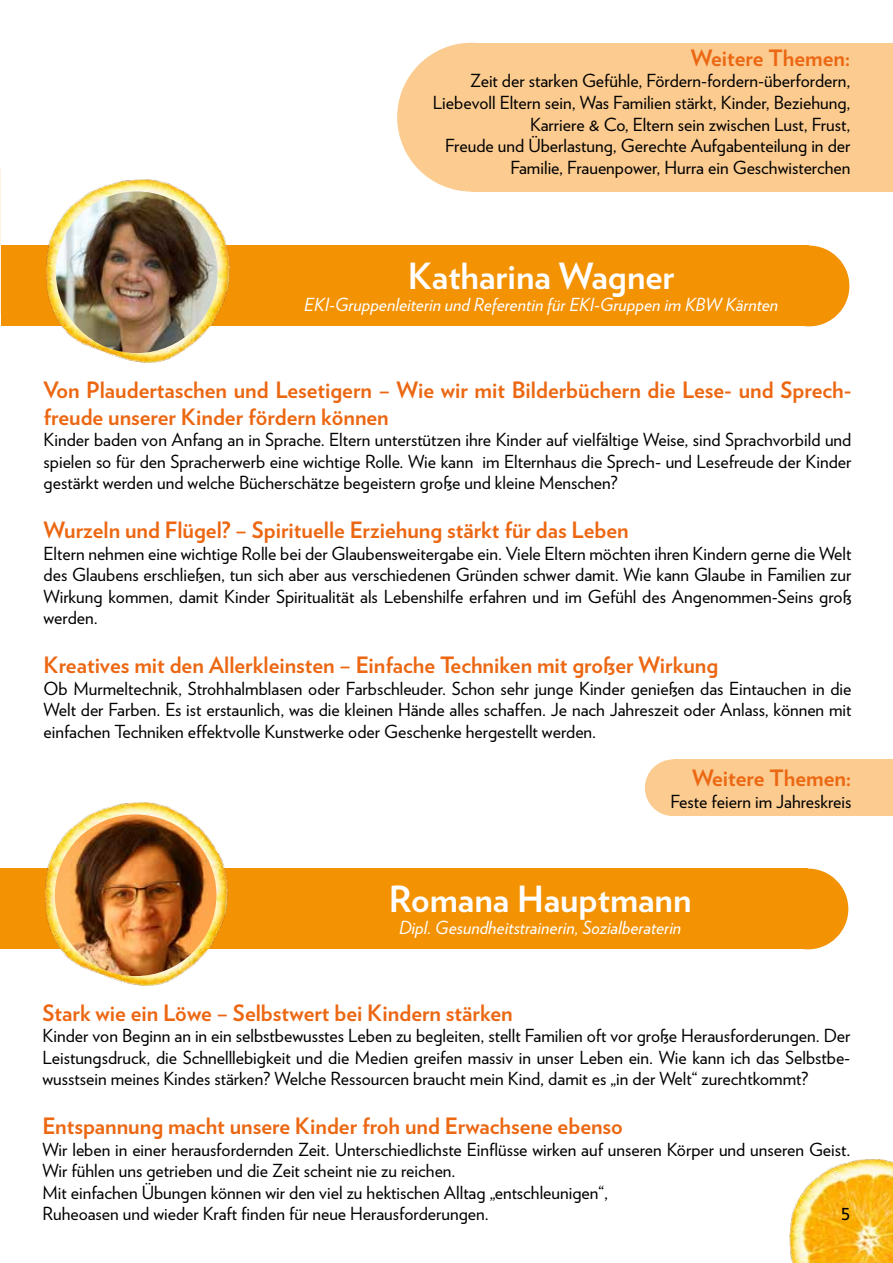
<style>
.page{position:relative;width:893px;height:1263px;background:#fff}
.page>*{position:absolute;margin:0;border:0;box-sizing:border-box;transform-origin:0 0}
.t1{font:700 36px "Verlag";color:#fff}
.t2{font:700 22.5px/27px "Verlag";color:#ec6712}
.t3{font:21px "Verlag";color:#000}
.t4{font:18px/21.6px "Verlag";color:#000;text-align:justify}
.t5{font:italic 18px "Verlag";color:#fff}
</style>
<div class="page">
<img style="left:789px;top:1159px;width:104px;height:104px">
<div style="left:472px;top:43px;width:421px;height:149px;background:#fbcb90"></div>
<div style="left:397px;top:43px;width:149px;height:149px;background:#fbcb90;border-radius:50%"></div>
<div style="left:673px;top:759px;width:220px;height:57px;background:#fbcb90"></div>
<div style="left:645px;top:759px;width:56px;height:57px;background:#fbcb90;border-radius:50%"></div>
<div style="left:1px;top:246px;width:808px;height:80px;background:#f39203"></div>
<img style="left:44px;top:179px;width:187px;height:184px">
<img style="left:56px;top:191px;width:161px;height:162px;border-radius:81px">
<div style="left:769px;top:246px;width:80px;height:80px;background:#f39203;border-radius:50%"></div>
<div style="left:0;top:868px;width:808px;height:81px;background:#f39203"></div>
<img style="left:45px;top:802px;width:183px;height:184px">
<img style="left:55px;top:814px;width:161px;height:162px;border-radius:81px">
<div style="left:767px;top:868px;width:81px;height:81px;background:#f39203;border-radius:50%"></div>
<p class="t2" style="left:691px;top:43px;width:161px">Weitere Themen:</p>
<p class="t4" style="left:433px;top:69px;width:419px;text-align:right">Zeit der starken Gefühle, Fördern-fordern-überfordern, Liebevoll Eltern sein, Was Familien stärkt, Kinder, Beziehung, Karriere &amp; Co, Eltern sein zwischen Lust, Frust,<br>Freude und Überlastung, Gerechte Aufgabenteilung in der Familie, Frauenpower, Hurra ein Geschwisterchen</p>
<h1 class="t1" style="left:408px;top:248px;width:268px">Katharina Wagner</h1>
<p class="t5" style="left:304px;top:290px;width:475px">EKI-Gruppenleiterin und Referentin für EKI-Gruppen im KBW Kärnten</p>
<p class="t2" style="left:44px;top:375px;width:809px">Von Plaudertaschen und Lesetigern – Wie wir mit Bilderbüchern die Lese- und Sprech&shy;freude unserer Kinder fördern können</p>
<p class="t4" style="left:44px;top:428px;width:809px">Kinder baden von Anfang an in Sprache. Eltern unterstützen ihre Kinder auf vielfältige Weise, sind Sprachvorbild und spielen so für den Spracherwerb eine wichtige Rolle. Wie kann im Elternhaus die Sprech- und Lesefreude der Kinder gestärkt werden und welche Bücherschätze begeistern große und kleine Menschen?</p>
<p class="t2" style="left:44px;top:515px;width:586px">Wurzeln und Flügel? – Spirituelle Erziehung stärkt für das Leben</p>
<p class="t4" style="left:44px;top:541px;width:809px">Eltern nehmen eine wichtige Rolle bei der Glaubensweitergabe ein. Viele Eltern möchten ihren Kindern gerne die Welt des Glaubens erschließen, tun sich aber aus verschiedenen Gründen schwer damit. Wie kann Glaube in Familien zur Wirkung kommen, damit Kinder Spiritualität als Lebenshilfe erfahren und im Gefühl des Angenommen-Seins groß werden.</p>
<p class="t2" style="left:44px;top:650px;width:676px">Kreatives mit den Allerkleinsten – Einfache Techniken mit großer Wirkung</p>
<p class="t4" style="left:44px;top:676px;width:809px">Ob Murmeltechnik, Strohhalmblasen oder Farbschleuder. Schon sehr junge Kinder genießen das Eintauchen in die Welt der Farben. Es ist erstaunlich, was die kleinen Hände alles schaffen. Je nach Jahreszeit oder Anlass, können mit einfachen Techniken effektvolle Kunstwerke oder Geschenke hergestellt werden.</p>
<p class="t2" style="left:692px;top:764px;width:161px">Weitere Themen:</p>
<p class="t4" style="left:670px;top:790px;width:183px">Feste feiern im Jahreskreis</p>
<h1 class="t1" style="left:389px;top:871px;width:304px">Romana Hauptmann</h1>
<p class="t5" style="left:399px;top:913px;width:284px">Dipl. Gesundheitstrainerin, Sozialberaterin</p>
<p class="t2" style="left:43px;top:998px;width:472px">Stark wie ein Löwe – Selbstwert bei Kindern stärken</p>
<p class="t4" style="left:43px;top:1024px;width:809px">Kinder von Beginn an in ein selbstbewusstes Leben zu begleiten, stellt Familien oft vor große Herausforderungen. Der Leistungsdruck, die Schnelllebigkeit und die Medien greifen massiv in unser Leben ein. Wie kann ich das Selbstbe&shy;wusstsein meines Kindes stärken? Welche Ressourcen braucht mein Kind, damit es „in der Welt“ zurechtkommt?</p>
<p class="t2" style="left:43px;top:1111px;width:582px">Entspannung macht unsere Kinder froh und Erwachsene ebenso</p>
<p class="t4" style="left:43px;top:1137px;width:809px;text-align:left">Wir leben in einer herausfordernden Zeit. Unterschiedlichste Einflüsse wirken auf unseren Körper und unseren Geist.<br>Wir fühlen uns getrieben und die Zeit scheint nie zu reichen.<br>Mit einfachen Übungen können wir den viel zu hektischen Alltag „entschleunigen“,<br>Ruheoasen und wieder Kraft finden für neue Herausforderungen.</p>
<p class="t3" style="left:841px;top:1197px;width:11px">5</p>
</div>
